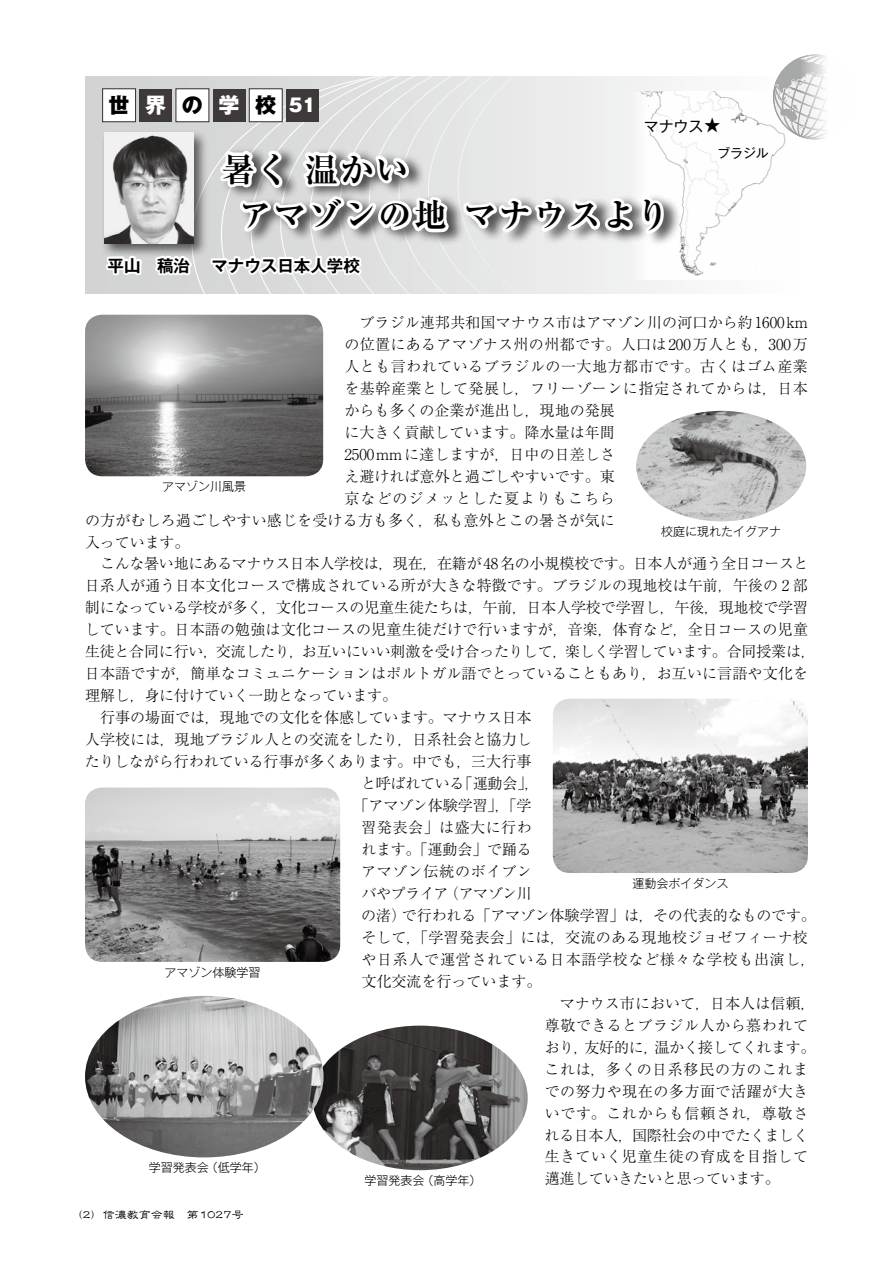
<style>
.page{position:relative;width:893px;height:1263px;background:#fff}
.page>*{position:absolute;margin:0;border:0;box-sizing:border-box;transform-origin:0 0}
.t1{font:700 expanded 33px/45.8px "Ryumin Pro";letter-spacing:.06em;color:#000}
.t2{font:800 21px "Gothic MB101 Pro";letter-spacing:.745em;color:#000}
.t3{font:17.1px "DFHS Gothic W5 WINP RKSJ H";color:#000}
.t4{font:700 16.5px "Gothic MB101 Pro De";color:#000}
.t5{font:300 15px "Ryumin Pro";letter-spacing:.005em;color:#000}
.t6{font:300 15px "Ryumin Pro";letter-spacing:.035em;color:#000}
.t7{font:300 15px "Ryumin Pro";letter-spacing:-.02em;color:#000}
.t8{font:300 15px "Ryumin Pro";letter-spacing:-.015em;color:#000}
.t9{font:300 15px "Ryumin Pro";letter-spacing:.045em;color:#000}
.t10{font:300 15px "Ryumin Pro";letter-spacing:-.025em;color:#000}
.t11{font:300 15px "Ryumin Pro";letter-spacing:.025em;color:#000}
.t12{font:300 15px "Ryumin Pro";letter-spacing:.065em;color:#000}
.t13{font:300 15px "Ryumin Pro";letter-spacing:.04em;color:#000}
.t14{font:300 15px "Ryumin Pro";letter-spacing:-.035em;color:#000}
.t15{font:14.85px "Gothic MB101 Pro";color:#000}
.t16{font:12.75px "Gothic MB101 Pro";color:#000}
.t17{font:300 12px "Gothic MB101 Pro";color:#000}
.t18{font:12px "DF Lei Sho SB WINP RKSJ H";color:#000}
.s1{color:#fff}
.s2{font-size:18px;color:#fff}
</style>
<div class="page">
<div style="left:85px;top:76px;width:723px;height:217px;background:#d3d3d4"></div>
<div style="left:102px;top:88px;width:34px;height:34px;border:1px solid #3e3a39"></div>
<div style="left:101px;top:130px;width:108px;height:128px;background:#cdcdce"></div>
<img style="left:85px;top:315px;width:238px;height:161px">
<img style="left:85px;top:787px;width:255px;height:175px">
<img style="left:324px;top:1025px;width:204px;height:145px">
<img style="left:636px;top:411px;width:170px;height:110px">
<img style="left:85px;top:996px;width:239px;height:161px">
<img style="left:553px;top:699px;width:255px;height:174px">
<svg style="left:104px;top:54px;width:722px;height:240px"></svg>
<h2 class="t2" style="left:109px;top:88px;width:209px">世<span class="s1">界</span>の<span class="s1">学</span>校<span class="s2">51</span></h2>
<p class="t3" style="left:704px;top:116px;width:19px">★</p>
<p class="t16" style="left:717px;top:143px;width:53px">ブラジル</p>
<p class="t15" style="left:644px;top:114px;width:61px">マナウス</p>
<h1 class="t1" style="left:239px;top:144px;width:432px;text-indent:-17px">暑く 温かい<br>アマゾンの地 マナウスより</h1>
<p class="t4" style="left:108px;top:252px;width:84px">平山　稿治</p>
<p class="t4" style="left:211px;top:252px;width:150px">マナウス日本人学校</p>
<p class="t5" style="left:359px;top:310px;width:450px">ブラジル連邦共和国マナウス市はアマゾン川の河口から約1600km</p>
<p class="t11" style="left:344px;top:332px;width:465px">の位置にあるアマゾナス州の州都です。人口は200万人とも，300万</p>
<p class="t6" style="left:344px;top:354px;width:465px">人とも言われているブラジルの一大地方都市です。古くはゴム産業</p>
<p class="t6" style="left:344px;top:376px;width:465px">を基幹産業として発展し，フリーゾーンに指定されてからは，日本</p>
<p class="t5" style="left:344px;top:398px;width:272px">からも多くの企業が進出し，現地の発展</p>
<p class="t5" style="left:344px;top:420px;width:272px">に大きく貢献しています。降水量は年間</p>
<p class="t5" style="left:344px;top:442px;width:272px">2500mmに達しますが，日中の日差しさ</p>
<p class="t5" style="left:344px;top:464px;width:272px">え避ければ意外と過ごしやすいです。東</p>
<p class="t12" style="left:344px;top:486px;width:272px">京などのジメッとした夏よりもこちら</p>
<p class="t5" style="left:85px;top:508px;width:531px">の方がむしろ過ごしやすい感じを受ける方も多く，私も意外とこの暑さが気に</p>
<p class="t5" style="left:85px;top:530px;width:106px">入っています。</p>
<p class="t7" style="left:100px;top:552px;width:710px">こんな暑い地にあるマナウス日本人学校は，現在，在籍が48名の小規模校です。日本人が通う全日コースと</p>
<p class="t5" style="left:85px;top:574px;width:724px">日系人が通う日本文化コースで構成されている所が大きな特徴です。ブラジルの現地校は午前，午後の 2 部</p>
<p class="t5" style="left:85px;top:596px;width:725px">制になっている学校が多く，文化コースの児童生徒たちは，午前，日本人学校で学習し，午後，現地校で学習</p>
<p class="t5" style="left:85px;top:618px;width:725px">しています。日本語の勉強は文化コースの児童生徒だけで行いますが，音楽，体育など，全日コースの児童</p>
<p class="t8" style="left:85px;top:640px;width:732px">生徒と合同に行い，交流したり，お互いにいい刺激を受け合ったりして，楽しく学習しています。合同授業は，</p>
<p class="t5" style="left:85px;top:662px;width:725px">日本語ですが，簡単なコミュニケーションはポルトガル語でとっていることもあり，お互いに言語や文化を</p>
<p class="t5" style="left:85px;top:684px;width:314px">理解し，身に付けていく一助となっています。</p>
<p class="t5" style="left:100px;top:706px;width:433px">行事の場面では，現地での文化を体感しています。マナウス日本</p>
<p class="t5" style="left:85px;top:728px;width:448px">人学校には，現地ブラジル人との交流をしたり，日系社会と協力し</p>
<p class="t5" style="left:85px;top:750px;width:448px">たりしながら行われている行事が多くあります。中でも，三大行事</p>
<p class="t8" style="left:361px;top:772px;width:180px">と呼ばれている「運動会」，</p>
<p class="t5" style="left:354px;top:794px;width:179px">「アマゾン体験学習」，「学</p>
<p class="t6" style="left:361px;top:816px;width:172px">習発表会」は盛大に行わ</p>
<p class="t5" style="left:361px;top:837px;width:172px">れます。「運動会」で踊る</p>
<p class="t6" style="left:361px;top:859px;width:172px">アマゾン伝統のボイブン</p>
<p class="t14" style="left:361px;top:881px;width:172px">バやプライア（アマゾン川</p>
<p class="t5" style="left:361px;top:903px;width:456px">の渚）で行われる「アマゾン体験学習」は，その代表的なものです。</p>
<p class="t5" style="left:361px;top:925px;width:448px">そして，「学習発表会」には，交流のある現地校ジョゼフィーナ校</p>
<p class="t9" style="left:361px;top:947px;width:456px">や日系人で運営されている日本語学校など様々な学校も出演し，</p>
<p class="t5" style="left:361px;top:969px;width:182px">文化交流を行っています。</p>
<p class="t5" style="left:560px;top:991px;width:257px">マナウス市において，日本人は信頼，</p>
<p class="t6" style="left:545px;top:1013px;width:265px">尊敬できるとブラジル人から慕われて</p>
<p class="t10" style="left:545px;top:1035px;width:272px">おり，友好的に，温かく接してくれます。</p>
<p class="t13" style="left:544px;top:1057px;width:265px">これは，多くの日系移民の方のこれま</p>
<p class="t6" style="left:545px;top:1079px;width:265px">での努力や現在の多方面で活躍が大き</p>
<p class="t9" style="left:545px;top:1101px;width:265px">いです。これからも信頼され，尊敬さ</p>
<p class="t7" style="left:545px;top:1123px;width:265px">れる日本人，国際社会の中でたくましく</p>
<p class="t6" style="left:545px;top:1145px;width:265px">生きていく児童生徒の育成を目指して</p>
<p class="t10" style="left:545px;top:1167px;width:237px">邁進していきたいと思っています。</p>
<p class="t17" style="left:162px;top:477px;width:85px">アマゾン川風景</p>
<p class="t17" style="left:661px;top:522px;width:121px">校庭に現れたイグアナ</p>
<p class="t17" style="left:632px;top:873px;width:97px">運動会ボイダンス</p>
<p class="t17" style="left:165px;top:962px;width:97px">アマゾン体験学習</p>
<p class="t17" style="left:149px;top:1158px;width:118px">学習発表会（低学年）</p>
<p class="t17" style="left:365px;top:1170px;width:119px">学習発表会（高学年）</p>
<p class="t18" style="left:71px;top:1208px;width:175px">（2）信濃教育会報　第1027号</p>
</div>
